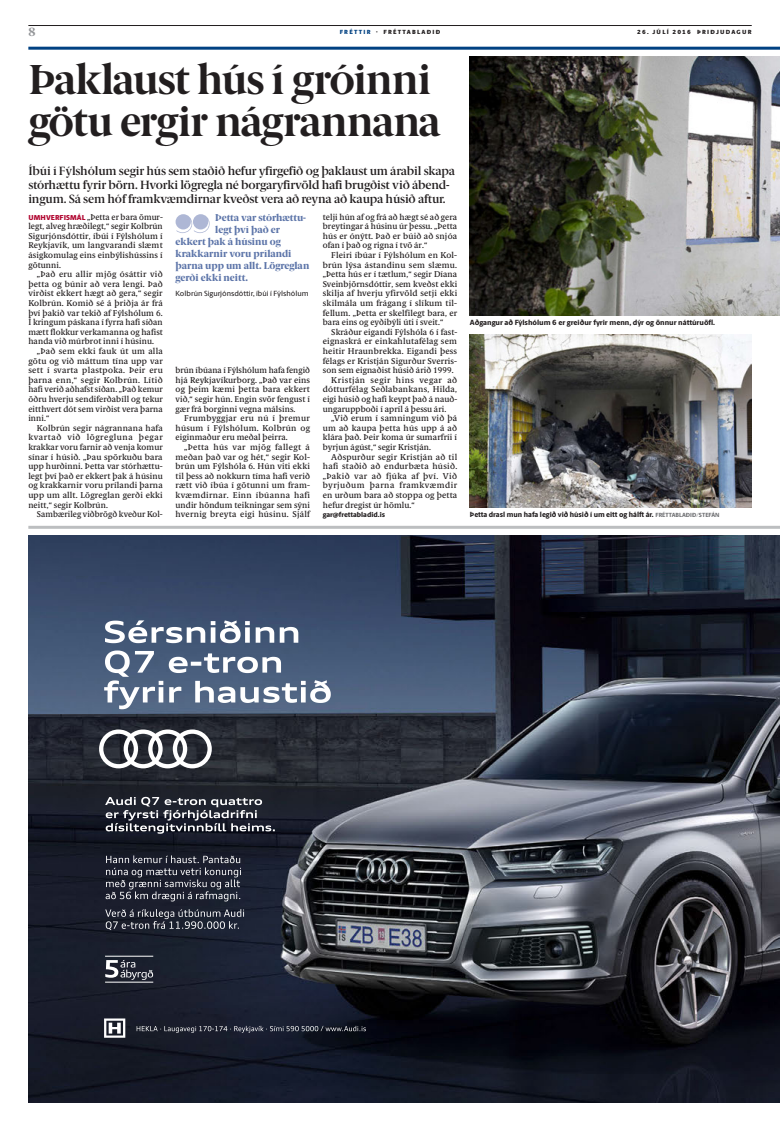
<style>
.page{position:relative;width:780px;height:1134px;background:#fff}
.page>*{position:absolute;margin:0;border:0;box-sizing:border-box;transform-origin:0 0}
.t1{font:700 42px/42px "Berlingske Serif";letter-spacing:-.025em;color:#221e1f}
.t2{font:12px/14px "Berlingske Serif D Bd";letter-spacing:-.01em;color:#221e1f}
.t3{font:800 12px "Berlingske Serif";color:#939598}
.t4{font:800 10px "Berlingske Serif";color:#5d75a9}
.t5{font:500 8.5px/9.6px "Berlingske Serif Tx";letter-spacing:.01em;color:#221e1f;text-align:justify}
.t6{font:500 8.5px "Berlingske Serif Tx";letter-spacing:.05em;color:#221e1f}
.t7{font:500 8.5px "Berlingske Serif Tx";letter-spacing:.03em;color:#221e1f}
.t8{font:500 8.5px "Berlingske Serif Tx";letter-spacing:.04em;color:#221e1f}
.t9{font:800 7.5px "Berlingske Sans";color:#221e1f}
.t10{font:500 7.5px "Berlingske Sans";color:#221e1f}
.t11{font:800 7.2px "Berlingske Sans";letter-spacing:-.005em;color:#221e1f}
.t12{font:900 6px "Berlingske Sans";letter-spacing:.2em;color:#221e1f}
.t13{font:900 6px "Berlingske Sans";letter-spacing:.21em;color:#004182}
.s1{color:#221e1f}
.s2{font-family:"Berlingske Sans";font-weight:900;font-size:7.2px;color:#b10731}
.s3{font-size:6px;color:#6d6e71}
</style>
<div class="page">
<img style="left:470px;top:56px;width:310px;height:260px">
<img style="left:470px;top:335px;width:281px;height:172px">
<svg style="left:175px;top:214px;width:34px;height:19px"></svg>
<hr style="left:28px;top:526px;width:752px;height:3px;background:#bcbec0">
<hr style="left:28px;top:47px;width:752px;height:3px;background:#004182">
<img style="left:28px;top:536px;width:752px;height:567px">
<svg style="left:105px;top:960px;width:48px;height:20px"></svg>
<hr style="left:105px;top:956px;width:48px;height:1px;background:#fff">
<hr style="left:105px;top:982px;width:48px;height:1px;background:#fff">
<svg style="left:104px;top:650px;width:227px;height:59px"></svg>
<svg style="left:105px;top:620px;width:193px;height:23px"></svg>
<svg style="left:105px;top:797px;width:170px;height:37px;background:#4b4e58"></svg>
<svg style="left:105px;top:909px;width:139px;height:21px;background:#424652"></svg>
<svg style="left:106px;top:855px;width:135px;height:46px;background:#3f424e"></svg>
<svg style="left:137px;top:1026px;width:229px;height:7px;background:#3f434e"></svg>
<svg style="left:104px;top:1018px;width:21px;height:20px"></svg>
<svg style="left:99px;top:729px;width:113px;height:39px"></svg>
<hr style="left:28px;top:25px;width:723px;height:1px;background:#221e1f">
<h2 class="t3" style="left:28px;top:23px;width:9px">8</h2>
<p class="t13" style="left:339px;top:27px;width:54px">FRÉTTIR <span class="s1">∙ FRÉTT</span></p>
<p class="t12" style="left:407px;top:27px;width:35px">ABLAÐIÐ</p>
<p class="t12" style="left:637px;top:28px;width:111px">26. JÚLÍ 2016 ÞRI ÐJU DAGUR</p>
<h1 class="t1" style="left:28px;top:57px;width:414px">Þaklaust hús í gróinni götu ergir nágrannana</h1>
<p class="t2" style="left:28px;top:164px;width:428px">Íbúi í Fýlshólum segir hús sem staðið hefur yfirgefið og þaklaust um árabil skapa stórhættu fyrir börn. Hvorki lögregla né borgaryfirvöld hafi brugðist við ábend&shy;ingum. Sá sem hóf framkvæmdirnar kveðst vera að reyna að kaupa húsið aftur.</p>
<p class="t5" style="left:28px;top:212px;width:136px"><span class="s2">UMHVERFISMÁL</span> „Þetta er bara ömur&shy;legt, alveg hræðilegt,“ segir Kolbrún Sigurjónsdóttir, íbúi í Fýlshólum í Reykjavík, um langvarandi slæmt ásigkomulag eins einbýlishússins í götunni.</p>
<p class="t5" style="left:28px;top:269px;width:136px;text-indent:9px">„Það eru allir mjög ósáttir við þetta og búnir að vera lengi. Það virðist ekkert hægt að gera,“ segir Kolbrún. Komið sé á þriðja ár frá því þakið var tekið af Fýlshólum 6.<br>Í kringum páskana í fyrra hafi síðan mætt flokkur verkamanna og hafist handa við múrbrot inni í húsinu.</p>
<p class="t5" style="left:28px;top:346px;width:136px;text-indent:9px">„Það sem ekki fauk út um alla götu og við máttum tína upp var sett í svarta plastpoka. Þeir eru þarna enn,“ segir Kolbrún. Lítið hafi verið aðhafst síðan. „Það kemur öðru hverju sendiferðabíll og tekur eitthvert dót sem virðist vera þarna inni.“</p>
<p class="t5" style="left:28px;top:423px;width:136px;text-indent:9px">Kolbrún segir nágrannana hafa kvartað við lögregluna þegar krakkar voru farnir að venja komur sínar í húsið. „Þau spörkuðu bara upp hurðinni. Þetta var stórhættu&shy;legt því það er ekkert þak á húsinu og krakkarnir voru prílandi þarna upp um allt. Lögreglan gerði ekki neitt,“ segir Kolbrún.</p>
<p class="t5" style="left:37px;top:509px;width:127px">Sambærileg viðbrögð kveður Kol-</p>
<p class="t4" style="left:215px;top:210px;width:92px">Þetta var stórhættu-</p>
<p class="t4" style="left:215px;top:222px;width:66px">legt því það er</p>
<p class="t4" style="left:175px;top:234px;width:107px">ekkert þak á húsinu og</p>
<p class="t4" style="left:175px;top:246px;width:117px">krakkarnir voru prílandi</p>
<p class="t4" style="left:175px;top:258px;width:135px">þarna upp um allt. Lögreglan</p>
<p class="t4" style="left:175px;top:270px;width:74px">gerði ekki neitt.</p>
<p class="t10" style="left:175px;top:288px;width:134px">Kolbrún Sigurjónsdóttir, íbúi í Fýlshólum</p>
<p class="t5" style="left:175px;top:365px;width:136px">brún íbúana í Fýlshólum hafa fengið hjá Reykjavíkurborg. „Það var eins og þeim kæmi þetta bara ekkert við,“ segir hún. Engin svör fengust í gær frá borginni vegna málsins.</p>
<p class="t5" style="left:175px;top:413px;width:136px;text-indent:9px">Frumbyggjar eru nú í þremur húsum í Fýlshólum. Kolbrún og eiginmaður eru meðal þeirra.</p>
<p class="t5" style="left:175px;top:442px;width:136px;text-indent:9px">„Þetta hús var mjög fallegt á meðan það var og hét,“ segir Kol&shy;brún um Fýlshóla 6. Hún viti ekki til þess að nokkurn tíma hafi verið rætt við íbúa í götunni um fram&shy;kvæmdirnar. Einn íbúanna hafi undir höndum teikningar sem sýni hvernig breyta eigi húsinu. Sjálf</p>
<p class="t5" style="left:323px;top:212px;width:136px">telji hún af og frá að hægt sé að gera breytingar á húsinu úr þessu. „Þetta hús er ónýtt. Það er búið að snjóa ofan í það og rigna í tvö ár.“</p>
<p class="t5" style="left:323px;top:250px;width:136px;text-indent:9px">Fleiri íbúar í Fýlshólum en Kol&shy;brún lýsa ástandinu sem slæmu. „Þetta hús er í tætlum,“ segir Díana Sveinbjörnsdóttir, sem kveðst ekki skilja af hverju yfirvöld setji ekki skilmála um frágang í slíkum til&shy;fellum. „Þetta er skelfilegt bara, er bara eins og eyðibýli úti í sveit.“</p>
<p class="t5" style="left:331px;top:327px;width:127px">Skráður eigandi Fýlshóla 6 í fast-</p>
<p class="t5" style="left:323px;top:337px;width:136px">eignaskrá er einkahlutafélag sem</p>
<p class="t5" style="left:323px;top:346px;width:136px">heitir Hraunbrekka. Eigandi þess</p>
<p class="t5" style="left:323px;top:356px;width:136px">félags er Kristján Sigurður Sverris-</p>
<p class="t5" style="left:323px;top:365px;width:132px">son sem eignaðist húsið árið 1999.</p>
<p class="t6" style="left:331px;top:374px;width:127px">Kristján segir hins vegar að</p>
<p class="t5" style="left:323px;top:385px;width:136px">dótturfélag Seðlabankans, Hilda,</p>
<p class="t5" style="left:323px;top:394px;width:136px">eigi húsið og hafi keypt það á nauð-</p>
<p class="t5" style="left:323px;top:404px;width:125px">ungaruppboði í apríl á þessu ári.</p>
<p class="t5" style="left:331px;top:413px;width:127px">„Við erum í samningum við þá</p>
<p class="t5" style="left:323px;top:423px;width:136px">um að kaupa þetta hús upp á að</p>
<p class="t5" style="left:323px;top:433px;width:136px">klára það. Þeir koma úr sumarfríi í</p>
<p class="t5" style="left:323px;top:442px;width:110px">byrjun ágúst,“ segir Kristján.</p>
<p class="t5" style="left:331px;top:452px;width:127px">Aðspurður segir Kristján að til</p>
<p class="t7" style="left:323px;top:460px;width:136px">hafi staðið að endurbæta húsið.</p>
<p class="t8" style="left:323px;top:470px;width:136px">„Þakið var að fjúka af því. Við</p>
<p class="t6" style="left:323px;top:479px;width:136px">byrjuðum þarna framkvæmdir</p>
<p class="t5" style="left:323px;top:490px;width:136px">en urðum bara að stoppa og þetta</p>
<p class="t5" style="left:323px;top:500px;width:93px">hefur dregist úr hömlu.“</p>
<p class="t11" style="left:323px;top:509px;width:64px">gar@frettabladid.is</p>
<p class="t9" style="left:470px;top:317px;width:247px">Aðgangur að Fýlshólum 6 er greiður fyrir menn, dýr og önnur náttúruöfl.</p>
<p class="t9" style="left:470px;top:509px;width:251px">Þetta drasl mun hafa legið við húsið í um eitt og hálft ár. <span class="s3">fréttablaðið/stefán</span></p>
</div>
